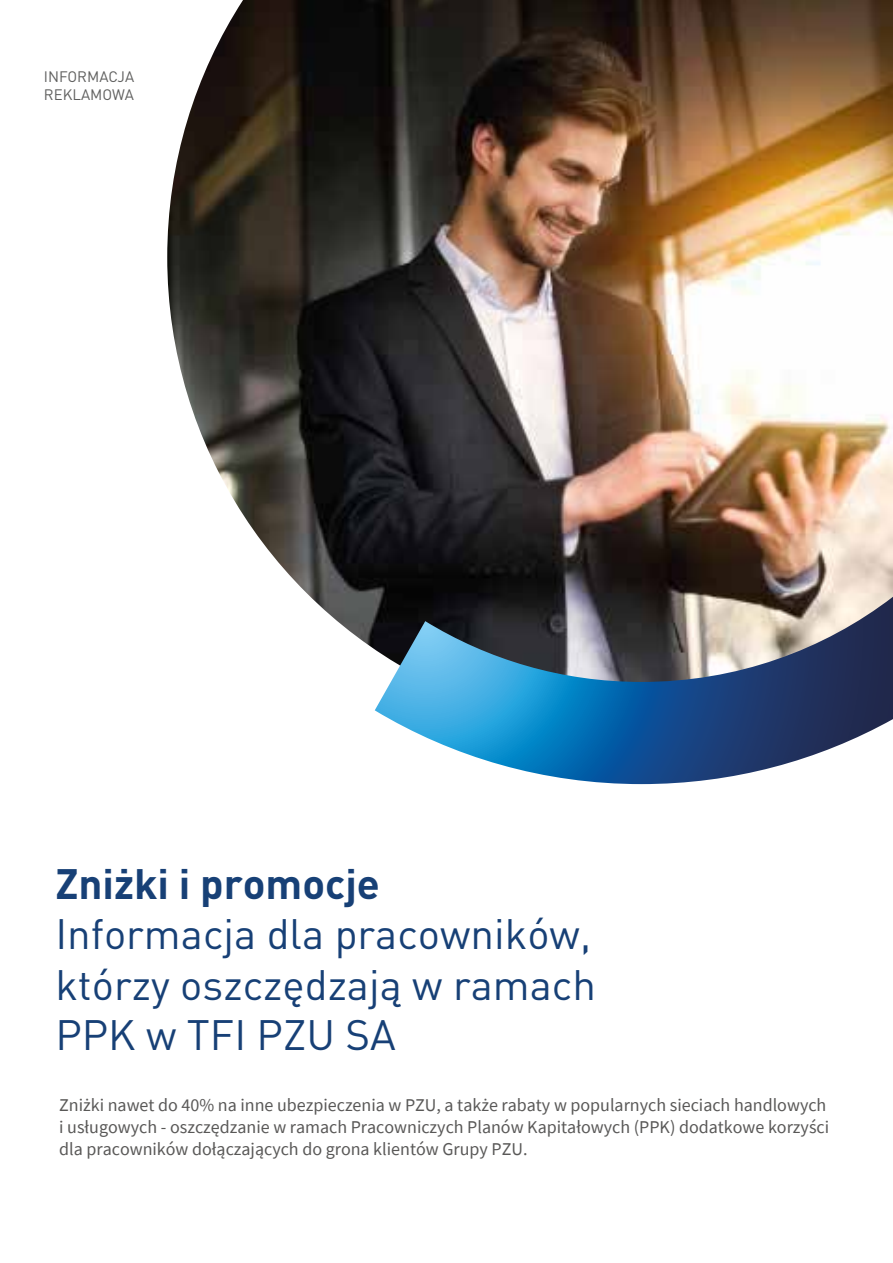
<style>
.page{position:relative;width:893px;height:1263px;background:#fff}
.page>*{position:absolute;margin:0;border:0;box-sizing:border-box;transform-origin:0 0}
.t1{font:42px/50.4px "DIN Pro Pl";color:#174076;text-align:justify}
.t2{font:700 42px "DIN Pro Pl";color:#174076}
.t3{font:18px/21.6px "Source Sans Pro";color:#595857}
.t4{font:15px/18px "DIN Pro Pl";color:#5f5f5e}
</style>
<div class="page">
<img style="left:167px;top:0;width:726px;height:650px">
<svg style="left:375px;top:597px;width:518px;height:187px;background:#577a98"></svg>
<p class="t4" style="left:44px;top:66px;width:92px">INFORMACJA<br>REKLAMOWA</p>
<h1 class="t2" style="left:55px;top:849px;width:326px">Zniżki i promocje</h1>
<h1 class="t1" style="left:55px;top:908px;width:542px">Informacja dla pracowników, którzy oszczędzają w ramach PPK w TFI PZU SA</h1>
<p class="t3" style="left:59px;top:1094px;width:771px">Zniżki nawet do 40% na inne ubezpieczenia w PZU, a także rabaty w popularnych sieciach handlowych i usługowych - oszczędzanie w ramach Pracowniczych Planów Kapitałowych (PPK) dodatkowe korzyści dla pracowników dołączających do grona klientów Grupy PZU.</p>
</div>
